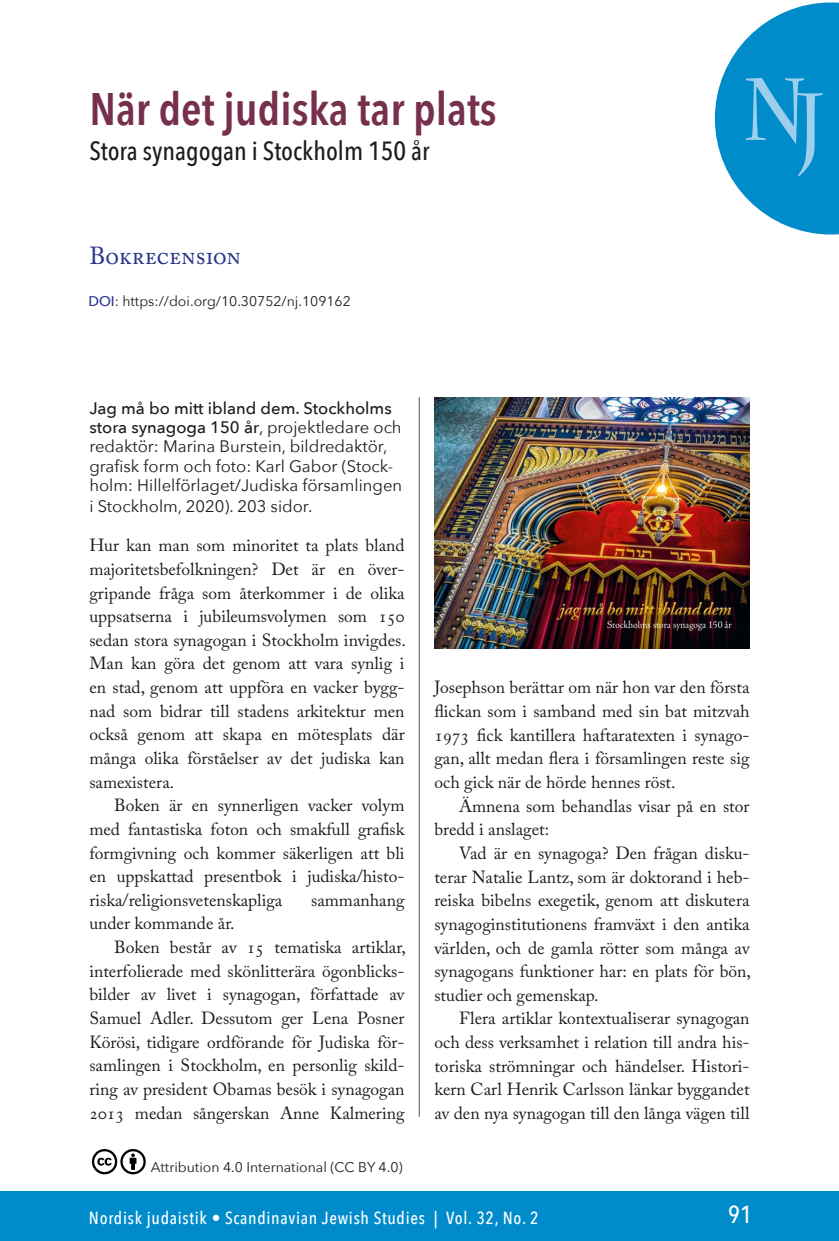
<style>
.page{position:relative;width:839px;height:1241px;background:#fff}
.page>*{position:absolute;margin:0;border:0;box-sizing:border-box;transform-origin:0 0}
.t1{font:700 87.5px "Charlemagne Std";color:#9dceed;scale:.8 1}
.Artikkelin_pääotsikk{font:600 45.5px "Avenir Next Condensed";color:#762f4c}
.Pääotsikon_jatke{font:500 26.25px "Avenir Next Condensed";color:#1d1d1b}
.Artikkelin_kirjoitta{font:24.5px "Adobe Caslon Pro";color:#28348b}
.t2{font:500 24.5px "Avenir Next Condensed";color:#fff}
.Leipis{font:17.5px/23.6px "Adobe Caslon Pro";color:#1d1d1b;text-align:justify}
.Leipis_1__kpl{font:17.5px/23.6px "Adobe Caslon Pro";color:#1d1d1b;text-align:justify}
.t3{font:500 17.5px "Avenir Next Condensed";letter-spacing:.04em;color:#fff}
.Kirjan_tiedot{font:16.62px/19.2px "Avenir Next";color:#1d1d1b}
.Kuvateksti{font:14px "Avenir Next";color:#1d1d1b}
.s1{font-weight:500;color:#28348b}
.s2{font-weight:500}
</style>
<div class="page">
<div style="left:0;top:1191px;width:838px;height:49px;background:#008bcb"></div>
<hr style="left:419px;top:397px;width:1px;height:719px;background:#575756">
<svg style="left:714px;top:2px;width:124px;height:232px"></svg>
<svg style="left:91px;top:1149px;width:55px;height:26px"></svg>
<img style="left:434px;top:397px;width:315px;height:251px">
<p class="Artikkelin_pääotsikk" style="left:89px;top:70px;width:409px">När det judiska tar plats</p>
<h1 class="Pääotsikon_jatke" style="left:89px;top:135px;width:341px">Stora synagogan i Stockholm 150 år</h1>
<h1 class="Artikkelin_kirjoitta" style="left:89px;top:241px;width:153px">Bokrecension</h1>
<p class="Kuvateksti" style="left:88px;top:289px;width:264px"><span class="s1">DOI</span>: https://doi.org/10.30752/nj.109162</p>
<h1 class="t1" style="left:742px;top:66px;width:103px">NJ</h1>
<p class="Kirjan_tiedot" style="left:89px;top:397px;width:314px"><span class="s2">Jag må bo mitt ibland dem. Stockholms stora synagoga 150 år</span>, projektledare och redaktör: Marina Burstein, bildredaktör, grafisk form och foto: Karl Gabor (Stock&shy;holm: Hillelförlaget/Judiska församlingen</p>
<p class="Kirjan_tiedot" style="left:89px;top:495px;width:224px">i Stockholm, 2020). 203 sidor.</p>
<p class="Leipis_1__kpl" style="left:89px;top:533px;width:318px">Hur kan man som minoritet ta plats bland majoritetsbefolkningen? Det är en över&shy;gripande fråga som återkommer i de olika uppsatserna i jubileumsvolymen som 150 sedan stora synagogan i Stockholm invigdes.<br>Man kan göra det genom att vara synlig i en stad, genom att uppföra en vacker bygg&shy;nad som bidrar till stadens arkitektur men också genom att skapa en mötesplats där många olika förståelser av det judiska kan samexistera.</p>
<p class="Leipis" style="left:89px;top:793px;width:317px;text-indent:25px">Boken är en synnerligen vacker volym med fantastiska foton och smakfull grafisk formgivning och kommer säkerligen att bli en uppskattad presentbok i judiska/histo&shy;riska/religionsvetenskapliga</p>
<p class="Leipis" style="left:311px;top:887px;width:95px">sammanhang</p>
<p class="Leipis" style="left:89px;top:911px;width:147px">under kommande år.</p>
<p class="Leipis" style="left:89px;top:935px;width:318px;text-indent:25px">Boken består av 15 tematiska artiklar, interfolierade med skönlitterära ögonblicks&shy;bilder av livet i synagogan, författade av Samuel Adler. Dessutom ger Lena Posner Körösi, tidigare ordförande för Judiska för&shy;samlingen i Stockholm, en personlig skild&shy;ring av president Obamas besök i synagogan 2013 medan sångerskan Anne Kalmering</p>
<p class="Kuvateksti" style="left:151px;top:1154px;width:253px">Attribution 4.0 International (CC BY 4.0)</p>
<p class="Leipis" style="left:434px;top:675px;width:317px">Josephson berättar om när hon var den första flickan som i samband med sin bat mitzvah 1973 fick kantillera haftaratexten i synago&shy;gan, allt medan flera i församlingen reste sig och gick när de hörde hennes röst.</p>
<p class="Leipis" style="left:434px;top:793px;width:316px;text-indent:25px">Ämnena som behandlas visar på en stor bredd i anslaget:</p>
<p class="Leipis" style="left:434px;top:841px;width:318px;text-indent:25px">Vad är en synagoga? Den frågan disku&shy;terar Natalie Lantz, som är doktorand i heb&shy;reiska bibelns exegetik, genom att diskutera synagoginstitutionens framväxt i den antika världen, och de gamla rötter som många av synagogans funktioner har: en plats för bön, studier och gemenskap.</p>
<p class="Leipis" style="left:434px;top:1006px;width:317px;text-indent:25px">Flera artiklar kontextualiserar synagogan och dess verksamhet i relation till andra his&shy;toriska strömningar och händelser. Histori&shy;kern Carl Henrik Carlsson länkar byggandet av den nya synagogan till den långa vägen till</p>
<p class="t3" style="left:89px;top:1207px;width:451px">Nordisk judaistik • Scandinavian Jewish Studies | Vol. 32, No. 2</p>
<h3 class="t2" style="left:728px;top:1199px;width:25px">91</h3>
</div>
